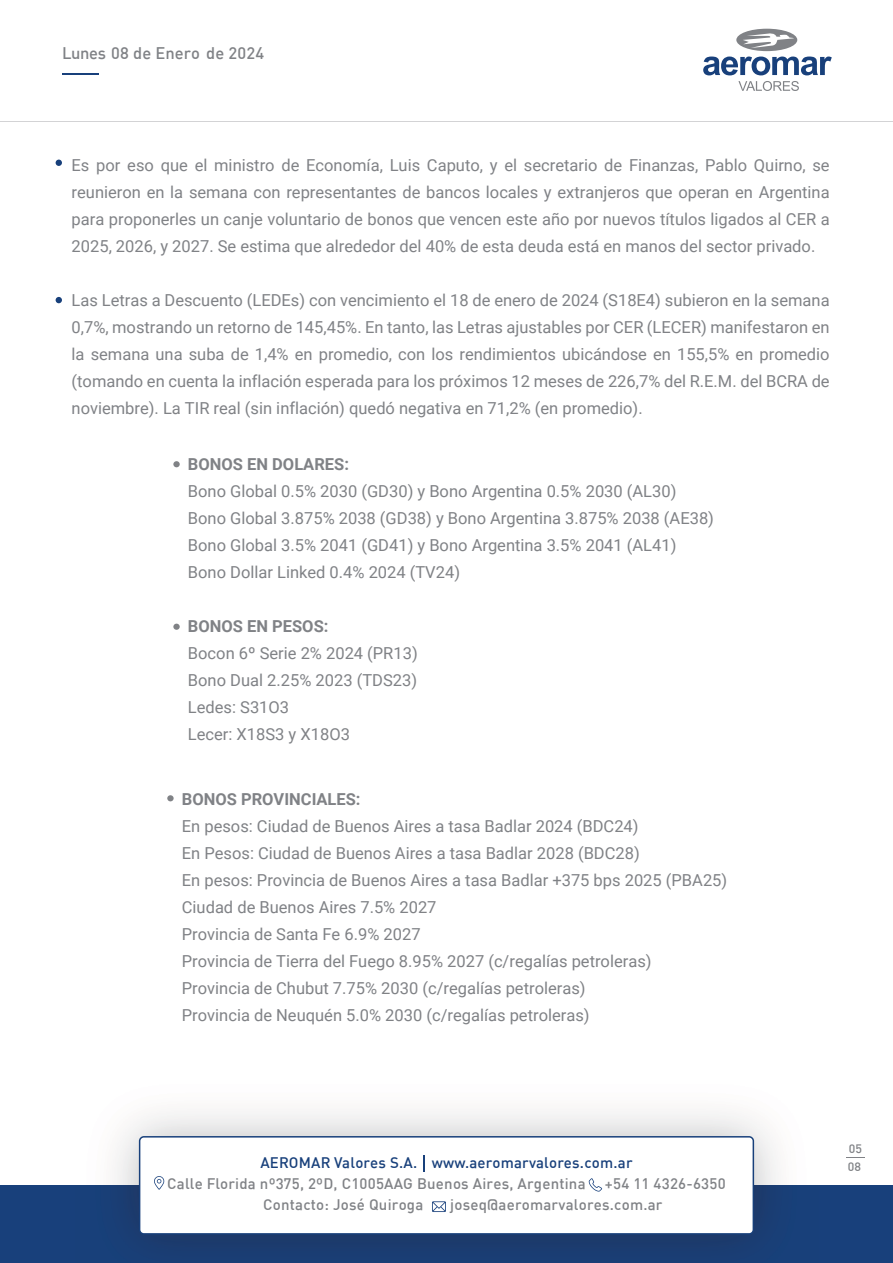
<style>
.page{position:relative;width:893px;height:1263px;background:#fff}
.page>*{position:absolute;margin:0;border:0;box-sizing:border-box;transform-origin:0 0}
.t1{font:16.5px/27px "Roboto";color:#808286}
.t2{font:700 16.5px "Roboto";color:#808286}
.t3{font:500 16.5px "DIN";color:#808286}
.t4{font:500 15px "DIN";letter-spacing:.015em;color:#808286}
.t5{font:500 15px "DIN";letter-spacing:.015em;color:#18407b}
.t6{font:500 12px "DIN";color:#808286}
</style>
<div class="page">
<div style="left:167px;top:795px;width:7px;height:6px;background:#808286;border-radius:50%"></div>
<div style="left:173px;top:624px;width:7px;height:6px;background:#808286;border-radius:50%"></div>
<div style="left:173px;top:461px;width:7px;height:6px;background:#808286;border-radius:50%"></div>
<svg style="left:56px;top:160px;width:6px;height:6px"></svg>
<svg style="left:56px;top:297px;width:6px;height:6px"></svg>
<hr style="left:0;top:121px;width:893px;height:1px;background:#d3d3d5">
<svg style="left:703px;top:57px;width:129px;height:18px"></svg>
<svg style="left:738px;top:81px;width:61px;height:10px"></svg>
<div style="left:736px;top:29px;width:61px;height:22px;background:#808286;border-radius:50%"></div>
<svg style="left:743px;top:33px;width:51px;height:15px"></svg>
<hr style="left:62px;top:73px;width:37px;height:2px;background:#18407b">
<div style="left:0;top:1185px;width:893px;height:78px;background:#18407b"></div>
<svg style="left:139px;top:1136px;width:615px;height:98px"></svg>
<svg style="left:424px;top:1155px;width:1px;height:17px"></svg>
<svg style="left:432px;top:1201px;width:14px;height:11px"></svg>
<svg style="left:589px;top:1178px;width:13px;height:13px"></svg>
<svg style="left:154px;top:1176px;width:10px;height:14px"></svg>
<svg style="left:846px;top:1157px;width:19px;height:1px"></svg>
<p class="t3" style="left:62px;top:43px;width:204px">Lunes 08 de Enero de 2024</p>
<p class="t1" style="left:72px;top:151px;width:760px;text-align:justify">Es por eso que el ministro de Economía, Luis Caputo, y el secretario de Finanzas, Pablo Quirno, se reunieron en la semana con representantes de bancos locales y extranjeros que operan en Argentina para proponerles un canje voluntario de bonos que vencen este año por nuevos títulos ligados al CER a 2025, 2026, y 2027. Se estima que alrededor del 40% de esta deuda está en manos del sector privado.</p>
<p class="t1" style="left:72px;top:286px;width:760px;text-align:justify">Las Letras a Descuento (LEDEs) con vencimiento el 18 de enero de 2024 (S18E4) subieron en la semana 0,7%, mostrando un retorno de 145,45%. En tanto, las Letras ajustables por CER (LECER) manifestaron en la semana una suba de 1,4% en promedio, con los rendimientos ubicándose en 155,5% en promedio (tomando en cuenta la inflación esperada para los próximos 12 meses de 226,7% del R.E.M. del BCRA de noviembre). La TIR real (sin inflación) quedó negativa en 71,2% (en promedio).</p>
<p class="t2" style="left:188px;top:453px;width:163px">BONOS EN DOLARES:</p>
<p class="t1" style="left:188px;top:477px;width:528px">Bono Global 0.5% 2030 (GD30) y Bono Argentina 0.5% 2030 (AL30)<br>Bono Global 3.875% 2038 (GD38) y Bono Argentina 3.875% 2038 (AE38)<br>Bono Global 3.5% 2041 (GD41) y Bono Argentina 3.5% 2041 (AL41)<br>Bono Dollar Linked 0.4% 2024 (TV24)</p>
<p class="t2" style="left:188px;top:615px;width:142px">BONOS EN PESOS:</p>
<p class="t1" style="left:188px;top:639px;width:231px">Bocon 6º Serie 2% 2024 (PR13)<br>Bono Dual 2.25% 2023 (TDS23)<br>Ledes: S31O3<br>Lecer: X18S3 y X18O3</p>
<p class="t2" style="left:182px;top:788px;width:180px">BONOS PROVINCIALES:</p>
<p class="t1" style="left:182px;top:812px;width:547px">En pesos: Ciudad de Buenos Aires a tasa Badlar 2024 (BDC24)<br>En Pesos: Ciudad de Buenos Aires a tasa Badlar 2028 (BDC28)<br>En pesos: Provincia de Buenos Aires a tasa Badlar +375 bps 2025 (PBA25)<br>Ciudad de Buenos Aires 7.5% 2027<br>Provincia de Santa Fe 6.9% 2027<br>Provincia de Tierra del Fuego 8.95% 2027 (c/regalías petroleras)<br>Provincia de Chubut 7.75% 2030 (c/regalías petroleras)<br>Provincia de Neuquén 5.0% 2030 (c/regalías petroleras)</p>
<p class="t6" style="left:849px;top:1141px;width:15px">05</p>
<p class="t5" style="left:260px;top:1153px;width:374px">AEROMAR Valores S.A. www.aeromarvalores.com.ar</p>
<p class="t6" style="left:848px;top:1159px;width:15px">08</p>
<p class="t4" style="left:167px;top:1174px;width:420px">Calle Florida nº375, 2ºD, C1005AAG Buenos Aires, Argentina</p>
<p class="t4" style="left:605px;top:1174px;width:122px">+54 11 4326-6350</p>
<p class="t4" style="left:263px;top:1195px;width:162px">Contacto: José Quiroga</p>
<p class="t4" style="left:450px;top:1195px;width:214px">joseq@aeromarvalores.com.ar</p>
</div>
